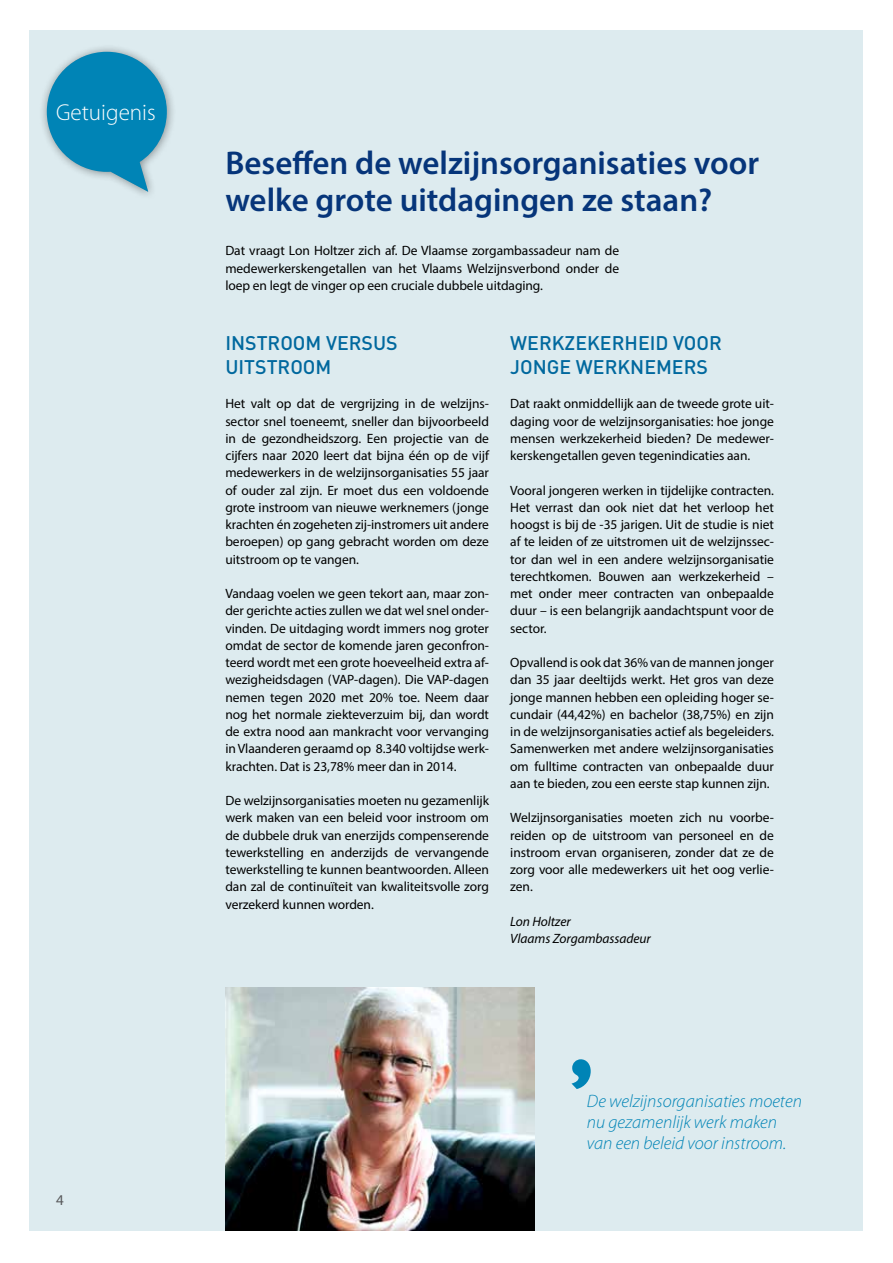
<style>
.page{position:relative;width:893px;height:1263px;background:#fff}
.page>*{position:absolute;margin:0;border:0;box-sizing:border-box;transform-origin:0 0}
.t1{font:600 33px/37.5px "Myriad Pro";color:#06357a}
.t2{font:300 23.1px "Myriad Pro";color:#fff}
.t3{font:500 19.5px/23.4px "DIN";color:#00689e}
.t4{font:italic 300 18px/21px "Myriad Pro";color:#0084b6}
.t5{font:15px "Myriad Pro";color:#58595b}
.t6{font:13.5px/17.2px "Myriad Pro";letter-spacing:-.005em;color:#000;text-align:justify}
.t7{font:italic 13.5px/17.2px "Myriad Pro";letter-spacing:-.005em;color:#000}
</style>
<div class="page">
<div style="left:30px;top:30px;width:833px;height:1200px;background:#ddebef"></div>
<img style="left:225px;top:987px;width:310px;height:243px">
<div style="left:38px;top:43px;width:139px;height:157px;background:#000;opacity:.4"></div>
<svg style="left:47px;top:52px;width:120px;height:140px"></svg>
<svg style="left:571px;top:1059px;width:20px;height:30px"></svg>
<h2 class="t2" style="left:56px;top:98px;width:101px">Getuigenis</h2>
<p class="t5" style="left:56px;top:1190px;width:9px">4</p>
<h1 class="t1" style="left:225px;top:143px;width:535px">Beseffen de welzijnsorganisaties voor welke grote uitdagingen ze staan?</h1>
<p class="t6" style="left:225px;top:242px;width:395px">Dat vraagt Lon Holtzer zich af. De Vlaamse zorgambassadeur nam de medewerkerskengetallen van het Vlaams Welzijnsverbond onder de loep en legt de vinger op een cruciale dubbele uitdaging.</p>
<h3 class="t3" style="left:225px;top:331px;width:174px">INSTROOM VERSUS<br>UITSTROOM</h3>
<p class="t6" style="left:225px;top:395px;width:265px">Het valt op dat de vergrijzing in de welzijns&shy;sector snel toeneemt, sneller dan bijvoorbeeld in de gezondheidszorg. Een projectie van de cijfers naar 2020 leert dat bijna één op de vijf medewerkers in de welzijnsorganisaties 55 jaar of ouder zal zijn. Er moet dus een voldoende grote instroom van nieuwe werknemers (jonge krachten én zogeheten zij-instromers uit andere beroepen) op gang gebracht worden om deze uitstroom op te vangen.</p>
<p class="t6" style="left:225px;top:585px;width:265px">Vandaag voelen we geen tekort aan, maar zon&shy;der gerichte acties zullen we dat wel snel onder&shy;vinden. De uitdaging wordt immers nog groter omdat de sector de komende jaren geconfron&shy;teerd wordt met een grote hoeveelheid extra af&shy;wezigheidsdagen (VAP-dagen). Die VAP-dagen nemen tegen 2020 met 20% toe. Neem daar nog het normale ziekteverzuim bij, dan wordt de extra nood aan mankracht voor vervanging in Vlaanderen geraamd op 8.340 voltijdse werk&shy;krachten. Dat is 23,78% meer dan in 2014.</p>
<p class="t6" style="left:225px;top:792px;width:265px">De welzijnsorganisaties moeten nu gezamenlijk werk maken van een beleid voor instroom om de dubbele druk van enerzijds compenserende tewerkstelling en anderzijds de vervangende tewerkstelling te kunnen beantwoorden. Alleen dan zal de continuïteit van kwaliteitsvolle zorg verzekerd kunnen worden.</p>
<h3 class="t3" style="left:510px;top:331px;width:213px">WERKZEKERHEID VOOR<br>JONGE WERKNEMERS</h3>
<p class="t6" style="left:510px;top:395px;width:265px">Dat raakt onmiddellijk aan de tweede grote uit&shy;daging voor de welzijnsorganisaties: hoe jonge mensen werkzekerheid bieden? De medewer&shy;kerskengetallen geven tegenindicaties aan.</p>
<p class="t6" style="left:510px;top:481px;width:265px">Vooral jongeren werken in tijdelijke contracten.<br>Het verrast dan ook niet dat het verloop het hoogst is bij de -35 jarigen. Uit de studie is niet af te leiden of ze uitstromen uit de welzijnssec&shy;tor dan wel in een andere welzijnsorganisatie terechtkomen. Bouwen aan werkzekerheid – met onder meer contracten van onbepaalde duur – is een belangrijk aandachtspunt voor de sector.</p>
<p class="t6" style="left:510px;top:654px;width:265px">Opvallend is ook dat 36% van de mannen jonger dan 35 jaar deeltijds werkt. Het gros van deze jonge mannen hebben een opleiding hoger se&shy;cundair (44,42%) en bachelor (38,75%) en zijn in de welzijnsorganisaties actief als begeleiders.<br>Samenwerken met andere welzijnsorganisaties om fulltime contracten van onbepaalde duur aan te bieden, zou een eerste stap kunnen zijn.</p>
<p class="t6" style="left:510px;top:809px;width:265px">Welzijnsorganisaties moeten zich nu voorbe&shy;reiden op de uitstroom van personeel en de instroom ervan organiseren, zonder dat ze de zorg voor alle medewerkers uit het oog verlie&shy;zen.</p>
<p class="t7" style="left:510px;top:912px;width:142px">Lon Holtzer<br>Vlaams Zorgambassadeur</p>
<h3 class="t4" style="left:587px;top:1091px;width:217px">De welzijnsorganisaties moeten nu gezamenlijk werk maken van een beleid voor instroom.</h3>
</div>
